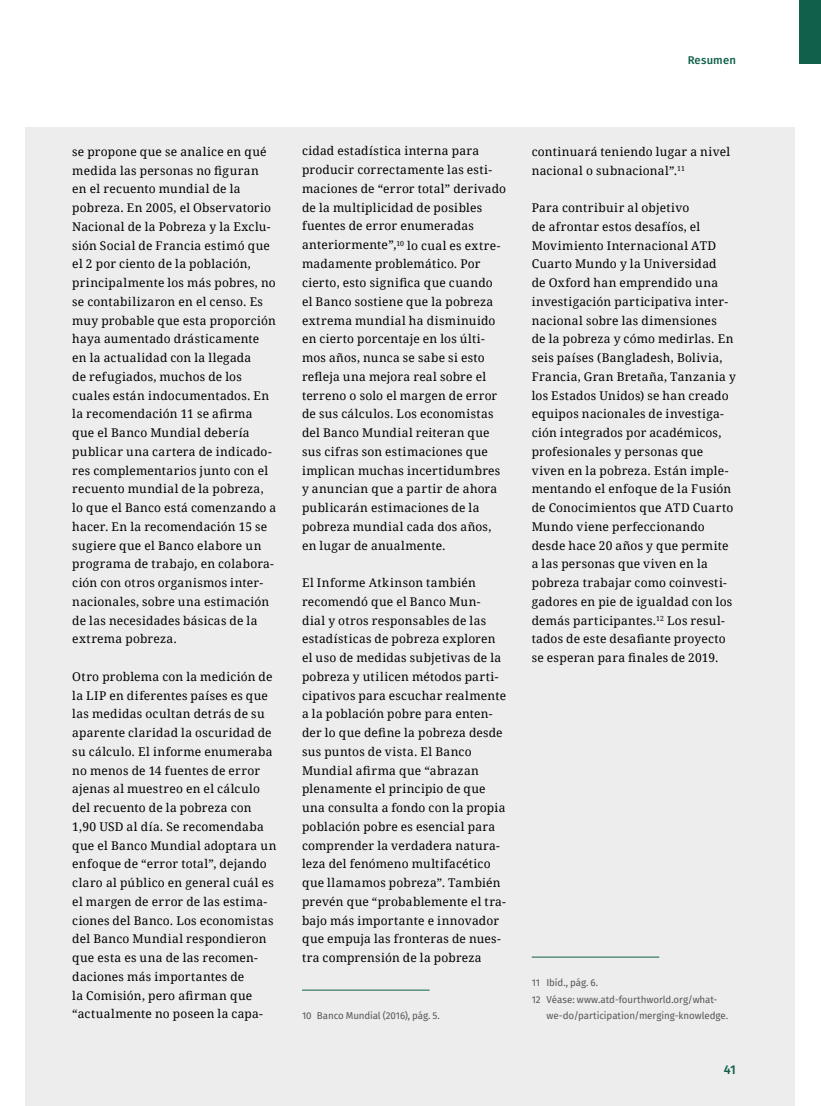
<style>
.page{position:relative;width:821px;height:1106px;background:#fff}
.page>*{position:absolute;margin:0;border:0;box-sizing:border-box;transform-origin:0 0}
.t1{font:500 12.75px "Fira Sans";color:#10604c}
.t2{font:12px/18.8px "Droid Serif";letter-spacing:.02em;color:#000}
.t3{font:500 11.25px "Fira Sans";letter-spacing:.015em;color:#10604c}
.t4{font:9.75px "Fira Sans";letter-spacing:-.01em;color:#575756}
</style>
<div class="page">
<div style="left:26px;top:128px;width:769px;height:978px;background:#ededed"></div>
<div style="left:799px;top:0;width:22px;height:64px;background:#10604c"></div>
<hr style="left:302px;top:989px;width:127px;height:1px;background:#10604c">
<hr style="left:531px;top:956px;width:128px;height:1px;background:#10604c">
<p class="t3" style="left:687px;top:51px;width:50px">Resumen</p>
<p class="t2" style="left:72px;top:142px;width:205px">se propone que se analice en qué medida las personas no figuran<br>en el recuento mundial de la pobreza. En 2005, el Observatorio<br>Nacional de la Pobreza y la Exclu&shy;sión Social de Francia estimó que el 2 por ciento de la población, principalmente los más pobres, no se contabilizaron en el censo. Es muy probable que esta proporción haya aumentado drásticamente en la actualidad con la llegada<br>de refugiados, muchos de los cuales están indocumentados. En la recomendación 11 se afirma que el Banco Mundial debería publicar una cartera de indicado&shy;res complementarios junto con el recuento mundial de la pobreza, lo que el Banco está comenzando a hacer. En la recomendación 15 se sugiere que el Banco elabore un programa de trabajo, en colabora&shy;ción con otros organismos inter&shy;nacionales, sobre una estimación de las necesidades básicas de la extrema pobreza.</p>
<p class="t2" style="left:72px;top:667px;width:206px">Otro problema con la medición de la LIP en diferentes países es que las medidas ocultan detrás de su aparente claridad la oscuridad de su cálculo. El informe enumeraba no menos de 14 fuentes de error ajenas al muestreo en el cálculo del recuento de la pobreza con<br>1,90 USD al día. Se recomendaba que el Banco Mundial adoptara un enfoque de “error total”, dejando claro al público en general cuál es el margen de error de las estima&shy;ciones del Banco. Los economistas del Banco Mundial respondieron que esta es una de las recomen&shy;daciones más importantes de<br>la Comisión, pero afirman que “actualmente no poseen la capa-</p>
<p class="t2" style="left:302px;top:141px;width:206px">cidad estadística interna para producir correctamente las esti&shy;maciones de “error total” derivado de la multiplicidad de posibles fuentes de error enumeradas anteriormente”,<sup>10</sup> lo cual es extre&shy;madamente problemático. Por cierto, esto significa que cuando el Banco sostiene que la pobreza extrema mundial ha disminuido en cierto porcentaje en los últi&shy;mos años, nunca se sabe si esto refleja una mejora real sobre el terreno o solo el margen de error de sus cálculos. Los economistas del Banco Mundial reiteran que sus cifras son estimaciones que implican muchas incertidumbres y anuncian que a partir de ahora publicarán estimaciones de la pobreza mundial cada dos años, en lugar de anualmente.</p>
<p class="t2" style="left:302px;top:573px;width:206px">El Informe Atkinson también recomendó que el Banco Mun&shy;dial y otros responsables de las estadísticas de pobreza exploren el uso de medidas subjetivas de la pobreza y utilicen métodos parti&shy;cipativos para escuchar realmente a la población pobre para enten&shy;der lo que define la pobreza desde sus puntos de vista. El Banco<br>Mundial afirma que “abrazan plenamente el principio de que una consulta a fondo con la propia población pobre es esencial para comprender la verdadera natura&shy;leza del fenómeno multifacético que llamamos pobreza”. También prevén que “probablemente el tra&shy;bajo más importante e innovador que empuja las fronteras de nues&shy;tra comprensión de la pobreza</p>
<p class="t4" style="left:302px;top:1008px;width:139px">10 Banco Mundial (2016), pág. 5.</p>
<p class="t2" style="left:531px;top:142px;width:200px">continuará teniendo lugar a nivel nacional o subnacional”.<sup>11</sup></p>
<p class="t2" style="left:531px;top:198px;width:206px">Para contribuir al objetivo<br>de afrontar estos desafíos, el<br>Movimiento Internacional ATD<br>Cuarto Mundo y la Universidad<br>de Oxford han emprendido una investigación participativa inter&shy;nacional sobre las dimensiones<br>de la pobreza y cómo medirlas. En seis países (Bangladesh, Bolivia,<br>Francia, Gran Bretaña, Tanzania y los Estados Unidos) se han creado equipos nacionales de investiga&shy;ción integrados por académicos, profesionales y personas que viven en la pobreza. Están imple&shy;mentando el enfoque de la Fusión de Conocimientos que ATD Cuarto<br>Mundo viene perfeccionando desde hace 20 años y que permite a las personas que viven en la pobreza trabajar como coinvesti&shy;gadores en pie de igualdad con los demás participantes.<sup>12</sup> Los resul&shy;tados de este desafiante proyecto se esperan para finales de 2019.</p>
<p class="t4" style="left:531px;top:975px;width:68px">11 Ibíd., pág. 6.</p>
<p class="t4" style="left:531px;top:992px;width:187px">12 Véase: www.atd-fourthworld.org/what-</p>
<p class="t4" style="left:546px;top:1008px;width:183px">we-do/participation/merging-knowledge.</p>
<p class="t1" style="left:724px;top:1059px;width:13px">41</p>
</div>
